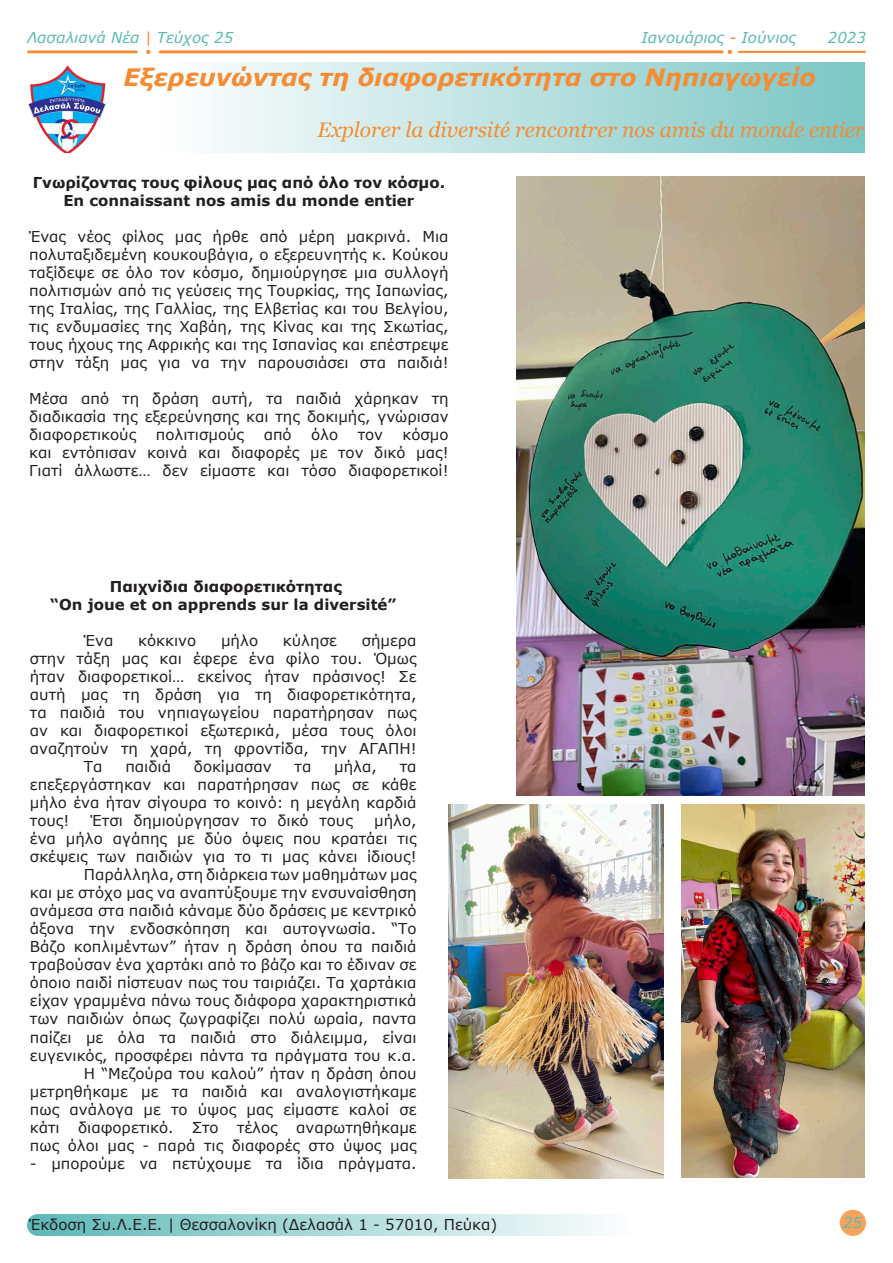
<style>
.page{position:relative;width:893px;height:1263px;background:#fff}
.page>*{position:absolute;margin:0;border:0;box-sizing:border-box;transform-origin:0 0}
.t1{font:italic 700 24px "Verdana";color:#f58c34}
.t2{font:italic 21px "Georgia";color:#f58c34}
.t3{font:15px/18px "Verdana";color:#231f20;text-align:justify}
.t4{font:700 15px "Verdana";color:#231f20}
.t5{font:italic 15px "Verdana";color:#5cb9b7}
.s1{color:#f58c34}
</style>
<div class="page">
<div style="left:840px;top:1210px;width:26px;height:26px;background:#f7a35c;border-radius:50%"></div>
<div style="left:27px;top:1214px;width:607px;height:22px;background:linear-gradient(to right,#5bb8b6,#fdfefe);border-radius:11px"></div>
<svg style="left:728px;top:50px;width:4px;height:4px"></svg>
<svg style="left:146px;top:50px;width:4px;height:4px"></svg>
<hr style="left:159px;top:50px;width:565px;height:3px;background:#f58c34">
<hr style="left:27px;top:50px;width:111px;height:3px;background:#f58c34">
<hr style="left:738px;top:51px;width:128px;height:2px;background:#f58c34">
<img style="left:28px;top:65px;width:78px;height:88px">
<div style="left:124px;top:62px;width:741px;height:91px;background:linear-gradient(to right,#fff,#7ac6c4)"></div>
<img style="left:517px;top:177px;width:348px;height:618px">
<img style="left:449px;top:804px;width:215px;height:374px">
<img style="left:681px;top:804px;width:184px;height:373px">
<p class="t5" style="left:27px;top:27px;width:208px">Λασαλιανά Νέα <span class="s1">|</span> Τεύχος 25</p>
<p class="t5" style="left:642px;top:27px;width:156px">Ιανουάριος <span class="s1">-</span> Ιούνιος</p>
<p class="t5" style="left:828px;top:27px;width:40px">2023</p>
<p class="t1" style="left:124px;top:61px;width:694px">Εξερευνώντας τη διαφορετικότητα στο Νηπιαγωγείο</p>
<p class="t2" style="left:317px;top:116px;width:549px">Εxplorer la diversité rencontrer nos amis du monde entier</p>
<p class="t4" style="left:33px;top:172px;width:414px">Γνωρίζοντας τους φίλους μας από όλο τον κόσμο.</p>
<p class="t4" style="left:63px;top:190px;width:352px">En connaissant nos amis du monde entier</p>
<p class="t3" style="left:29px;top:228px;width:421px">Ένας νέος φίλος μας ήρθε από μέρη μακρινά. Μια πολυταξιδεμένη κουκουβάγια, ο εξερευνητής κ. Κούκου ταξίδεψε σε όλο τον κόσμο, δημιούργησε μια συλλογή πολιτισμών από τις γεύσεις της Τουρκίας, της Ιαπωνίας, της Ιταλίας, της Γαλλίας, της Ελβετίας και του Βελγίου, τις ενδυμασίες της Χαβάη, της Κίνας και της Σκωτίας, τους ήχους της Αφρικής και της Ισπανίας και επέστρεψε στην τάξη μας για να την παρουσιάσει στα παιδιά!</p>
<p class="t3" style="left:29px;top:390px;width:421px">Μέσα από τη δράση αυτή, τα παιδιά χάρηκαν τη διαδικασία της εξερεύνησης και της δοκιμής, γνώρισαν διαφορετικούς</p>
<p class="t3" style="left:29px;top:426px;width:421px;text-indent:373px">κόσμο και εντόπισαν κοινά και διαφορές με τον δικό μας!<br>Γιατί άλλωστε… δεν είμαστε και τόσο διαφορετικοί!</p>
<p class="t3" style="left:156px;top:426px;width:90px">πολιτισμούς</p>
<p class="t3" style="left:264px;top:426px;width:30px">από</p>
<p class="t3" style="left:311px;top:426px;width:29px">όλο</p>
<p class="t3" style="left:358px;top:426px;width:27px">τον</p>
<p class="t4" style="left:110px;top:576px;width:234px">Παιχνίδια διαφορετικότητας</p>
<p class="t4" style="left:50px;top:594px;width:347px">“Οn joue et on apprends sur la diversité”</p>
<p class="t3" style="left:84px;top:632px;width:31px">Ένα</p>
<p class="t3" style="left:138px;top:632px;width:59px">κόκκινο</p>
<p class="t3" style="left:221px;top:632px;width:39px">μήλο</p>
<p class="t3" style="left:283px;top:632px;width:55px">κύλησε</p>
<p class="t3" style="left:30px;top:632px;width:388px;text-indent:332px">σήμερα στην τάξη μας και έφερε ένα φίλο του. Όμως ήταν διαφορετικοί… εκείνος ήταν πράσινος! Σε αυτή μας τη δράση για τη διαφορετικότητα, τα παιδιά του νηπιαγωγείου παρατήρησαν πως αν και διαφορετικοί εξωτερικά, μέσα τους όλοι αναζητούν τη χαρά, τη φροντίδα, την ΑΓΑΠΗ!</p>
<p class="t3" style="left:84px;top:758px;width:20px">Τα</p>
<p class="t3" style="left:125px;top:758px;width:47px">παιδιά</p>
<p class="t3" style="left:194px;top:758px;width:79px">δοκίμασαν</p>
<p class="t3" style="left:295px;top:758px;width:18px">τα</p>
<p class="t3" style="left:334px;top:758px;width:44px">μήλα,</p>
<p class="t3" style="left:30px;top:758px;width:388px;text-indent:370px">τα επεξεργάστηκαν και παρατήρησαν πως σε κάθε μήλο ένα ήταν σίγουρα το κοινό: η μεγάλη καρδιά τους!</p>
<p class="t3" style="left:30px;top:812px;width:388px;text-indent:344px">μήλο, ένα μήλο αγάπης με δύο όψεις που κρατάει τις σκέψεις των παιδιών για το τι μας κάνει ίδιους!</p>
<p class="t3" style="left:30px;top:866px;width:388px;text-indent:54px">Παράλληλα, στη διάρκεια των μαθημάτων μας και με στόχο μας να αναπτύξουμε την ενσυναίσθηση ανάμεσα στα παιδιά κάναμε δύο δράσεις με κεντρικό άξονα την ενδοσκόπηση και αυτογνωσία. “Το Βάζο κοπλιμέντων” ήταν η δράση όπου τα παιδιά τραβούσαν ένα χαρτάκι από το βάζο και το έδιναν σε όποιο παιδί πίστευαν πως του ταιριάζει. Τα χαρτάκια είχαν γραμμένα πάνω τους διάφορα χαρακτηριστικά των παιδιών όπως ζωγραφίζει πολύ ωραία, παντα παίζει με όλα τα παιδιά στο διάλειμμα, είναι ευγενικός, προσφέρει πάντα τα πράγματα του κ.α.</p>
<p class="t3" style="left:30px;top:1064px;width:388px;text-indent:54px">Η “Μεζούρα του καλού” ήταν η δράση όπου μετρηθήκαμε με τα παιδιά και αναλογιστήκαμε πως ανάλογα με το ύψος μας είμαστε καλοί σε κάτι διαφορετικό. Στο τέλος αναρωτηθήκαμε πως όλοι μας - παρά τις διαφορές στο ύψος μας</p>
<p class="t3" style="left:30px;top:1154px;width:388px">- μπορούμε να πετύχουμε τα ίδια πράγματα.</p>
<p class="t3" style="left:91px;top:812px;width:264px">Έτσι δημιούργησαν το δικό τους</p>
<p class="t3" style="left:29px;top:1215px;width:470px">Έκδοση Συ.Λ.Ε.Ε. | Θεσσαλονίκη (Δελασάλ 1 - 57010, Πεύκα)</p>
<p class="t5" style="left:843px;top:1212px;width:21px">25</p>
</div>
